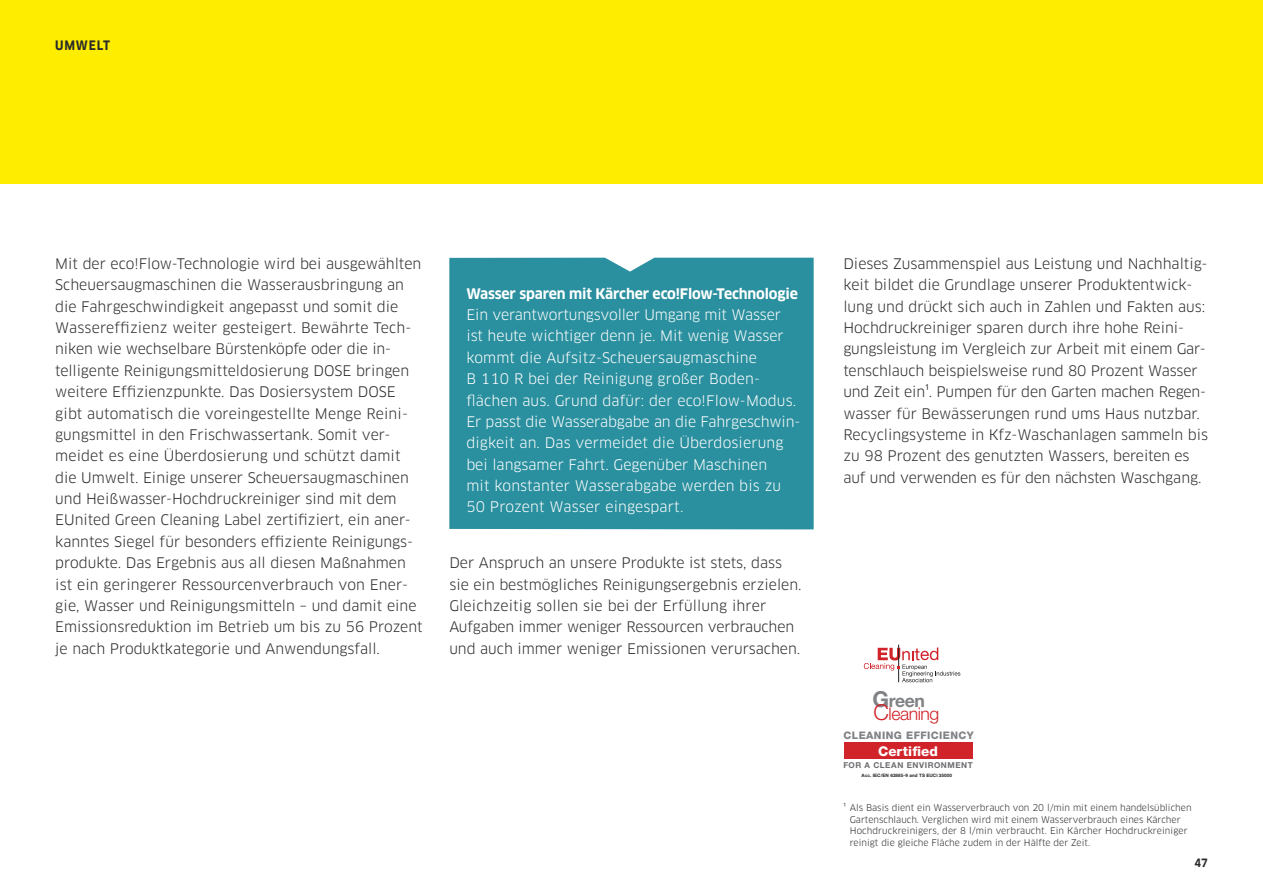
<style>
.page{position:relative;width:1263px;height:893px;background:#fff}
.page>*{position:absolute;margin:0;border:0;box-sizing:border-box;transform-origin:0 0}
.t1{font:300 17.7px/13.4px "Helvetica Neue LT Pro";letter-spacing:-.025em;color:#d1232a}
.t2{font:14.25px/21.5px "Clan Pro";color:#2b2b2b}
.t3{font:14.25px/21.3px "Clan Pro";color:#fff}
.t4{font:700 14.25px "Clan Pro";letter-spacing:-.01em;color:#fff}
.t5{font:800 13.5px "Helvetica Neue LT Pro";letter-spacing:.01em;color:#fff}
.t6{font:700 12.75px "Clan Pro Narr";letter-spacing:.06em;color:#2b2b2b}
.t7{font:700 11.25px "Clan Pro Narr";color:#2b2b2b}
.t8{font:800 10.35px "Helvetica Neue LT Pro";letter-spacing:.04em;color:#808285}
.t9{font:9px/11.7px "Clan Pro";color:#2b2b2b}
.t10{font:700 8.1px "Helvetica Neue LT Pro";letter-spacing:.065em;color:#6c6d70}
.t11{font:700 4.65px "Helvetica Neue LT Pro";letter-spacing:.015em;color:#231f20}
.s1{font-weight:700;font-size:22.05px;color:#808285}
.s2{font-weight:700;color:#808285}
.s3{font-size:22.05px}
</style>
<div class="page">
<div style="left:0;top:0;width:1263px;height:183px;background:#ffed00"></div>
<div style="left:449px;top:258px;width:365px;height:271px;background:#2a8f9e"></div>
<div style="left:844px;top:743px;width:129px;height:16px;background:#d1232a"></div>
<hr style="left:898px;top:645px;width:1px;height:37px;background:#231f20">
<svg style="left:864px;top:647px;width:96px;height:35px"></svg>
<p class="t6" style="left:55px;top:38px;width:56px">UMWELT</p>
<p class="t2" style="left:55px;top:253px;width:369px">Mit der eco!Flow-Technologie wird bei ausgewählten Scheuersaugmaschinen die Wasserausbringung an die Fahrgeschwindigkeit angepasst und somit die Wassereffizienz weiter gesteigert. Bewährte Tech&shy;niken wie wechselbare Bürstenköpfe oder die in-- telligente Reinigungsmitteldosierung DOSE bringen weitere Effizienzpunkte. Das Dosiersystem DOSE gibt automatisch die voreingestellte Menge Reini&shy;gungsmittel in den Frischwassertank. Somit ver&shy;meidet es eine Überdosierung und schützt damit die Umwelt. Einige unserer Scheuersaugmaschinen und Heißwasser-Hochdruckreiniger sind mit dem EUnited Green Cleaning Label zertifiziert, ein aner&shy;kanntes Siegel für besonders effiziente Reinigungs&shy;produkte. Das Ergebnis aus all diesen Maßnahmen ist ein geringerer Ressourcenverbrauch von Ener-- gie, Wasser und Reinigungsmitteln – und damit eine Emissionsreduktion im Betrieb um bis zu 56 Prozent je nach Produktkategorie und Anwendungsfall.</p>
<p class="t4" style="left:466px;top:285px;width:333px">Wasser sparen mit Kärcher eco!Flow-Technologie</p>
<p class="t3" style="left:466px;top:304px;width:333px">Ein verantwortungsvoller Umgang mit Wasser ist heute wichtiger denn je. Mit wenig Wasser kommt die Aufsitz-Scheuersaugmaschine<br>B 110 R bei der Reinigung großer Boden&shy;flächen aus. Grund dafür: der eco!Flow-Modus.<br>Er passt die Wasserabgabe an die Fahrgeschwin&shy;digkeit an. Das vermeidet die Überdosierung bei langsamer Fahrt. Gegenüber Maschinen<br>mit konstanter Wasserabgabe werden bis zu 50 Prozent Wasser eingespart.</p>
<p class="t2" style="left:449px;top:552px;width:354px">Der Anspruch an unsere Produkte ist stets, dass sie ein bestmögliches Reinigungsergebnis erzielen.<br>Gleichzeitig sollen sie bei der Erfüllung ihrer Aufgaben immer weniger Ressourcen verbrauchen und auch immer weniger Emissionen verursachen.</p>
<p class="t2" style="left:843px;top:253px;width:366px">Dieses Zusammenspiel aus Leistung und Nachhaltig&shy;keit bildet die Grundlage unserer Produktentwick&shy;lung und drückt sich auch in Zahlen und Fakten aus:<br>Hochdruckreiniger sparen durch ihre hohe Reini&shy;gungsleistung im Vergleich zur Arbeit mit einem Gar--- tenschlauch beispielsweise rund 80 Prozent Wasser und Zeit ein¹. Pumpen für den Garten machen Regen&shy;wasser für Bewässerungen rund ums Haus nutzbar.<br>Recyclingsysteme in Kfz-Waschanlagen sammeln bis zu 98 Prozent des genutzten Wassers, bereiten es auf und verwenden es für den nächsten Waschgang.</p>
<p class="t1" style="left:873px;top:694px;width:68px"><span class="s1">G</span><span class="s2">reen<br></span><span class="s3">C</span>leaning</p>
<p class="t8" style="left:844px;top:729px;width:132px">CLEANING EFFICIENCY</p>
<p class="t11" style="left:861px;top:772px;width:92px">Acc. IEC/EN 62885-9 and TS EUCl 35000</p>
<p class="t5" style="left:878px;top:743px;width:62px">Certified</p>
<p class="t10" style="left:843px;top:760px;width:131px">FOR A CLEAN ENVIRONMENT</p>
<p class="t9" style="left:850px;top:802px;width:343px;text-indent:-6px">¹ Als Basis dient ein Wasserverbrauch von 20 l/min mit einem handelsüblichen Gartenschlauch. Verglichen wird mit einem Wasserverbrauch eines Kärcher Hochdruckreinigers, der 8 l/min verbraucht. Ein Kärcher Hochdruckreiniger reinigt die gleiche Fläche zudem in der Hälfte der Zeit.</p>
<p class="t7" style="left:1194px;top:857px;width:15px">47</p>
</div>
